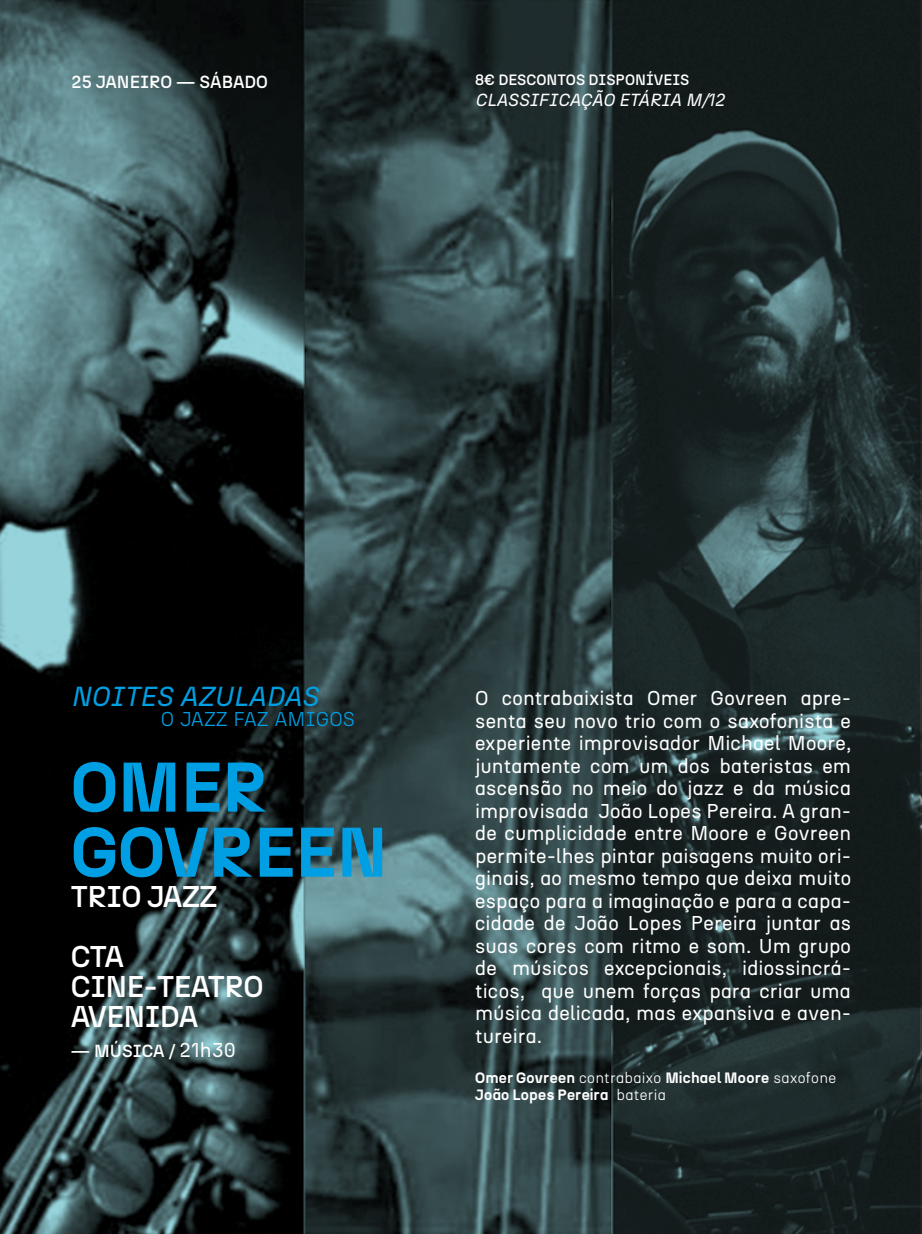
<style>
.page{position:relative;width:922px;height:1234px;background:#fff}
.page>*{position:absolute;margin:0;border:0;box-sizing:border-box;transform-origin:0 0}
.t1{font:700 70px/65px "N27";color:#009fe3}
.t2{font:500 30px/60px "N27";letter-spacing:-.02em;color:#fff}
.t3{font:italic 27.5px "N27";color:#009fe3}
.t4{font:20px/22.5px "N27";letter-spacing:.005em;color:#fff;text-align:justify}
.t5{font:300 20px "N27";color:#009fe3}
.t6{font:500 17.5px "N27";color:#fff}
.t7{font:italic 17.5px "N27";color:#fff}
.t8{font:700 15px/17.5px "N27";letter-spacing:.03em;color:#fff}
.t9{font:500 15px "N27";color:#fff}
.s1{font-weight:400;font-size:20px}
.s2{font-weight:300}
</style>
<div class="page">
<img style="left:0;top:0;width:921px;height:1233px">
<p class="t6" style="left:72px;top:71px;width:198px">25 JANEIRO — SÁBADO</p>
<p class="t9" style="left:475px;top:71px;width:216px">8€ DESCONTOS DISPONÍVEIS</p>
<p class="t7" style="left:475px;top:89px;width:251px">CLASSIFICAÇÃO ETÁRIA M/12</p>
<h3 class="t3" style="left:71px;top:679px;width:249px">NOITES AZULADAS</h3>
<p class="t5" style="left:161px;top:706px;width:195px">O JAZZ FAZ AMIGOS</p>
<h1 class="t1" style="left:71px;top:754px;width:318px">OMER<br>GOVREEN</h1>
<h2 class="t2" style="left:71px;top:865px;width:148px">TRIO JAZZ<br>CTA</h2>
<h2 class="t2" style="left:71px;top:970px;width:194px;line-height:30px">CINE-TEATRO<br>AVENIDA</h2>
<p class="t6" style="left:71px;top:1039px;width:166px">— MÚSICA / <span class="s1">21h30</span></p>
<p class="t4" style="left:475px;top:686px;width:377px">O contrabaixista Omer Govreen apre&shy;senta seu novo trio com o saxofonista e experiente improvisador Michael Moore, juntamente com um dos bateristas em ascensão no meio do jazz e da música improvisada João Lopes Pereira. A gran&shy;de cumplicidade entre Moore e Govreen permite-lhes pintar paisagens muito ori&shy;ginais, ao mesmo tempo que deixa muito espaço para a imaginação e para a capa&shy;cidade de João Lopes Pereira juntar as suas cores com ritmo e som. Um grupo de músicos excepcionais, idiossincrá&shy;ticos, que unem forças para criar uma música delicada, mas expansiva e aven&shy;tureira.</p>
<p class="t8" style="left:475px;top:1068px;width:362px">Omer Govreen <span class="s2">contrabaixo</span> Michael Moore <span class="s2">saxofone<br></span>João Lopes Pereira <span class="s2">bateria</span></p>
</div>
